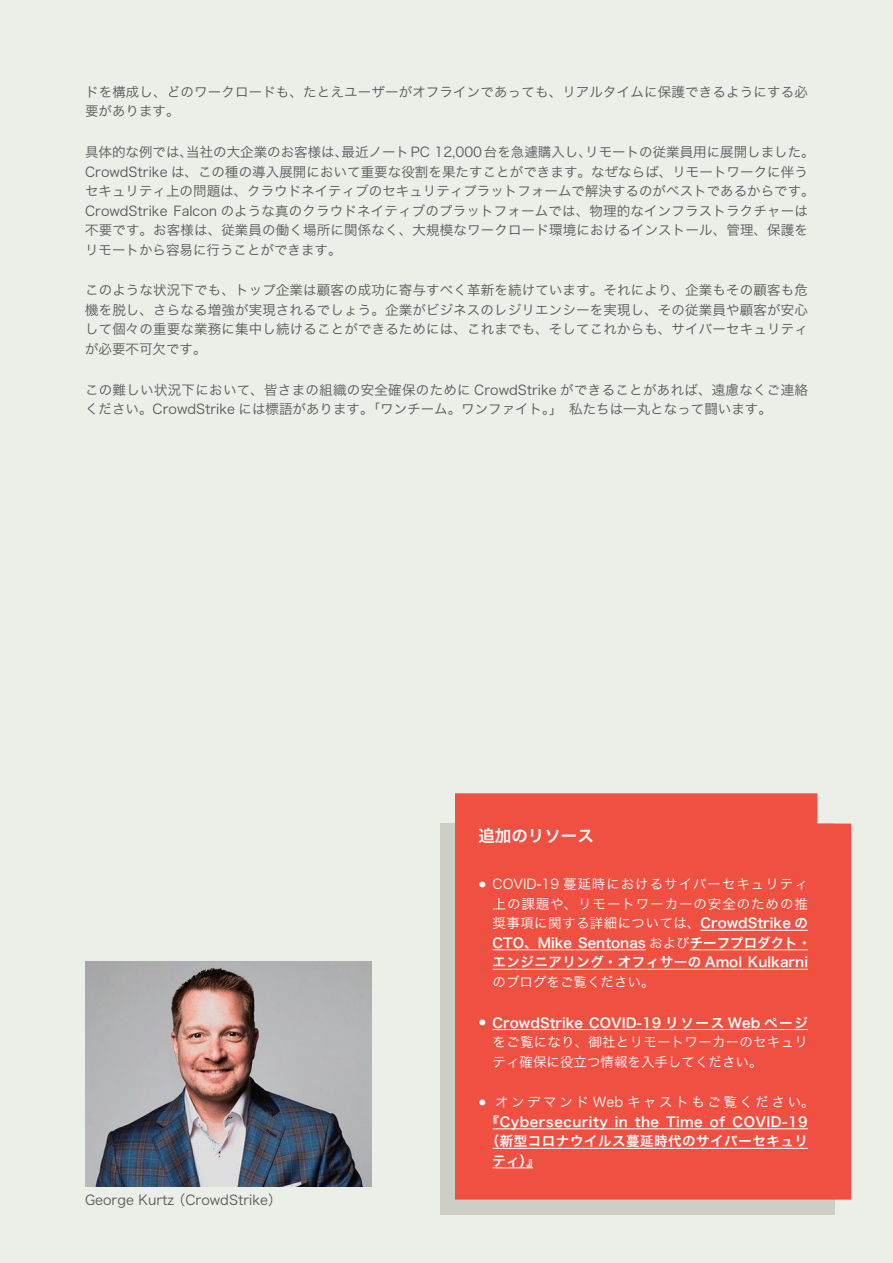
<style>
.page{position:relative;width:893px;height:1263px;background:#eceee8}
.page>*{position:absolute;margin:0;border:0;box-sizing:border-box;transform-origin:0 0}
.t1{font:16.5px "Hira Kaku Std N W6";color:#fff}
.t2{font:13.5px/19.5px "Hira Kaku Std N W3";letter-spacing:.005em;color:#57585a}
.t3{font:13.5px/19.5px "Hira Kaku Std N W3";letter-spacing:.03em;color:#fff;text-align:justify}
.t4{font:13.5px/19.5px "Hira Kaku Std N W6";color:#fff}
.t5{font:13.5px "Hira Kaku Std N W6";letter-spacing:.035em;color:#fff}
.t6{font:13.5px "Hira Kaku Std N W3";letter-spacing:.19em;color:#fff}
.t7{font:13.5px "Hira Kaku Std N W3";color:#fff}
.s1{font-family:"Hira Kaku Std N W6"}
.s2{font-family:"Hira Kaku Std N W3"}
</style>
<div class="page">
<div style="left:440px;top:823px;width:395px;height:392px;background:#cdcec5"></div>
<div style="left:455px;top:793px;width:396px;height:406px;background:#ef5042"></div>
<hr style="left:700px;top:930px;width:108px;height:1px;background:#fff">
<hr style="left:493px;top:949px;width:153px;height:1px;background:#fff">
<hr style="left:690px;top:949px;width:118px;height:1px;background:#fff">
<hr style="left:493px;top:969px;width:315px;height:1px;background:#fff">
<hr style="left:493px;top:1029px;width:315px;height:1px;background:#fff">
<hr style="left:493px;top:1128px;width:315px;height:1px;background:#fff">
<hr style="left:493px;top:1148px;width:315px;height:1px;background:#fff">
<hr style="left:493px;top:1167px;width:40px;height:1px;background:#fff">
<img style="left:85px;top:961px;width:287px;height:225px">
<p class="t2" style="left:85px;top:82px;width:724px">ドを構成し、どのワークロードも、たとえユーザーがオフラインであっても、リアルタイムに保護できるようにする必要があります。</p>
<p class="t2" style="left:85px;top:142px;width:731px">具体的な例では、当社の大企業のお客様は、最近ノートPC 12,000台を急遽購入し、リモートの従業員用に展開しました。CrowdStrike は、この種の導入展開において重要な役割を果たすことができます。なぜならば、リモートワークに伴うセキュリティ上の問題は、クラウドネイティブのセキュリティプラットフォームで解決するのがベストであるからです。CrowdStrike Falcon のような真のクラウドネイティブのプラットフォームでは、物理的なインフラストラクチャーは不要です。お客様は、従業員の働く場所に関係なく、大規模なワークロード環境におけるインストール、管理、保護をリモートから容易に行うことができます。</p>
<p class="t2" style="left:85px;top:280px;width:724px;text-align:justify">このような状況下でも、トップ企業は顧客の成功に寄与すべく革新を続けています。それにより、企業もその顧客も危機を脱し、さらなる増強が実現されるでしょう。企業がビジネスのレジリエンシーを実現し、その従業員や顧客が安心して個々の重要な業務に集中し続けることができるためには、これまでも、そしてこれからも、サイバーセキュリティが必要不可欠です。</p>
<p class="t2" style="left:85px;top:380px;width:724px">この難しい状況下において、皆さまの組織の安全確保のために CrowdStrike ができることがあれば、遠慮なくご連絡ください。CrowdStrike には標語があります。「ワンチーム。ワンファイト。」　私たちは一丸となって闘います。</p>
<p class="t1" style="left:478px;top:823px;width:117px">追加のリソース</p>
<p class="t2" style="left:85px;top:1190px;width:198px">George Kurtz （CrowdStrike）</p>
<p class="t3" style="left:493px;top:874px;width:317px;text-indent:-14px"><sup>●　</sup>COVID-19 蔓延時におけるサイバーセキュリティ上の課題や、リモートワーカーの安全のための推奨事項に関する詳細については、<span class="s1">CrowdStrike の</span></p>
<p class="t4" style="left:493px;top:933px;width:320px">CTO、Mike Sentonas <span class="s2">および</span>チーフプロダクト・エンジニアリング・オフィサーの Amol Kulkarni</p>
<p class="t7" style="left:493px;top:971px;width:163px">のブログをご覧ください。</p>
<p class="t4" style="left:479px;top:1013px;width:330px"><sup>●　</sup>CrowdStrike COVID-19 リソース Web ページ</p>
<p class="t3" style="left:493px;top:1032px;width:317px">をご覧になり、御社とリモートワーカーのセキュリティ確保に役立つ情報を入手してください。</p>
<p class="t6" style="left:479px;top:1092px;width:337px"><sup>●　</sup>オンデマンドWebキャストもご覧ください。</p>
<p class="t5" style="left:486px;top:1111px;width:324px">『Cybersecurity in the Time of COVID-19</p>
<p class="t5" style="left:486px;top:1131px;width:324px">（新型コロナウイルス蔓延時代のサイバーセキュリ</p>
<p class="t5" style="left:493px;top:1150px;width:49px">ティ）』</p>
</div>
